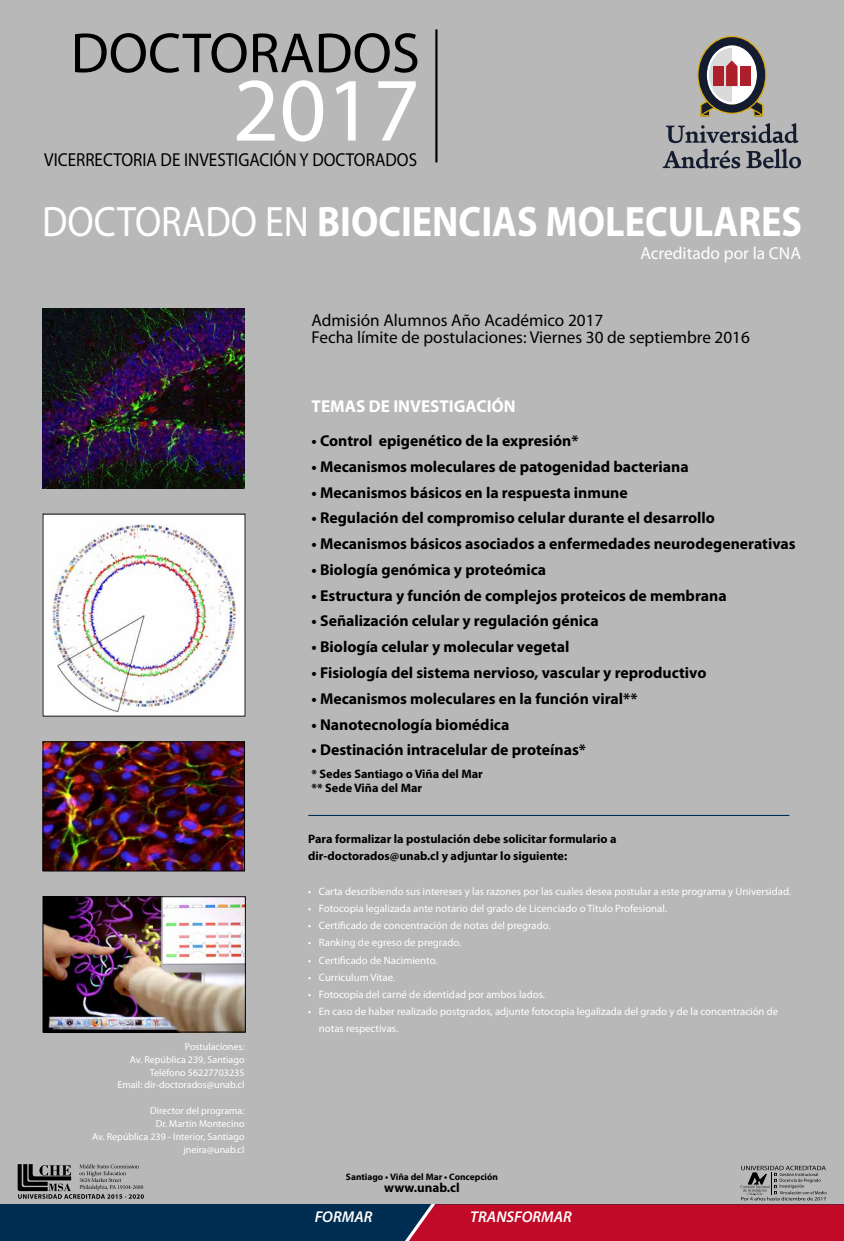
<style>
.page{position:relative;width:844px;height:1241px;background:#fff}
.page>*{position:absolute;margin:0;border:0;box-sizing:border-box;transform-origin:0 0}
.t1{font:91.17px "Myriad Pro";color:#fff}
.t2{font:56.96px "Myriad Pro";color:#000}
.t3{font:700 42.79px "Myriad Pro";color:#fff;scale:.89 1}
.t4{font:18.81px "Myriad Pro";color:#000;scale:.91 1}
.t5{font:17.41px "Myriad Pro";color:#fff}
.t6{font:17.15px/17.2px "Myriad Pro";color:#000}
.t7{font:700 17.15px "Myriad Pro";color:#fff}
.t8{font:700 15.75px "Myriad Pro";color:#000}
.t9{font:italic 600 15.66px "Myriad Pro";color:#fff}
.t10{font:700 13.12px "Myriad Pro";color:#000}
.t11{font:700 12.25px/14px "Myriad Pro";color:#000}
.t12{font:10.76px/17.2px "Myriad Pro";color:#fff}
.t13{font:10.06px/12.9px "Myriad Pro";color:#fff;text-align:right}
.t14{font:700 9.36px "Myriad Pro";color:#000}
.s1{font-weight:400}
</style>
<div class="page">
<div style="left:0;top:0;width:843px;height:1240px;background:#b9b8b8"></div>
<img style="left:42px;top:308px;width:202px;height:181px">
<div style="left:0;top:1204px;width:843px;height:36px;background:#002e52"></div>
<svg style="left:697px;top:36px;width:69px;height:80px"></svg>
<svg style="left:666px;top:123px;width:132px;height:20px"></svg>
<svg style="left:662px;top:149px;width:78px;height:19px"></svg>
<svg style="left:746px;top:149px;width:54px;height:19px"></svg>
<hr style="left:435px;top:29px;width:2px;height:133px;background:#000">
<img style="left:45px;top:515px;width:198px;height:199px">
<img style="left:45px;top:898px;width:199px;height:132px">
<div style="left:43px;top:896px;width:203px;height:136px;border:1px solid #000"></div>
<hr style="left:308px;top:814px;width:481px;height:1px;background:#002e52">
<svg style="left:405px;top:1165px;width:438px;height:75px"></svg>
<svg style="left:18px;top:1164px;width:126px;height:34px"></svg>
<img style="left:45px;top:743px;width:198px;height:126px">
<div style="left:43px;top:741px;width:202px;height:130px;border:1px solid #000"></div>
<h2 class="t2" style="left:71px;top:22px;width:350px">DOCTORADOS</h2>
<h1 class="t1" style="left:233px;top:60px;width:189px">2017</h1>
<p class="t4" style="left:44px;top:149px;width:411px">VICERRECTORIA DE INVESTIGACIÓN Y DOCTORADOS</p>
<h3 class="t3" style="left:42px;top:197px;width:855px"><span class="s1">DOCTORADO EN</span> BIOCIENCIAS MOLECULARES</h3>
<p class="t5" style="left:640px;top:243px;width:162px">Acreditado por la CNA</p>
<p class="t6" style="left:311px;top:311px;width:439px">Admisión Alumnos Año Académico 2017<br>Fecha límite de postulaciones: Viernes 30 de septiembre 2016</p>
<p class="t7" style="left:311px;top:396px;width:206px">TEMAS DE INVESTIGACIÓN</p>
<p class="t8" style="left:311px;top:432px;width:268px">• Control epigenético de la expresión*</p>
<p class="t8" style="left:311px;top:457px;width:378px">• Mecanismos moleculares de patogenidad bacteriana</p>
<p class="t8" style="left:311px;top:483px;width:317px">• Mecanismos básicos en la respuesta inmune</p>
<p class="t8" style="left:311px;top:509px;width:405px">• Regulación del compromiso celular durante el desarrollo</p>
<p class="t8" style="left:311px;top:535px;width:485px">• Mecanismos básicos asociados a enfermedades neurodegenerativas</p>
<p class="t8" style="left:311px;top:560px;width:236px">• Biología genómica y proteómica</p>
<p class="t8" style="left:311px;top:586px;width:416px">• Estructura y función de complejos proteicos de membrana</p>
<p class="t8" style="left:311px;top:612px;width:288px">• Señalización celular y regulación génica</p>
<p class="t8" style="left:311px;top:638px;width:259px">• Biología celular y molecular vegetal</p>
<p class="t8" style="left:311px;top:663px;width:396px">• Fisiología del sistema nervioso, vascular y reproductivo</p>
<p class="t8" style="left:311px;top:689px;width:327px">• Mecanismos moleculares en la función viral**</p>
<p class="t8" style="left:311px;top:715px;width:199px">• Nanotecnología biomédica</p>
<p class="t8" style="left:311px;top:741px;width:276px">• Destinación intracelular de proteínas*</p>
<p class="t11" style="left:311px;top:767px;width:173px">* Sedes Santiago o Viña del Mar ** Sede Viña del Mar</p>
<p class="t13" style="left:117px;top:1039px;width:128px">Postulaciones:<br>Av. República 239, Santiago<br>Teléfono 56227703235<br>Email: dir-doctorados@unab.cl</p>
<p class="t13" style="left:92px;top:1104px;width:154px">Director del programa:<br>Dr. Martín Montecino<br>Av. República 239 - Interior, Santiago jneira@unab.cl</p>
<p class="t11" style="left:308px;top:830px;width:310px;line-height:17.2px">Para formalizar la postulación debe solicitar formulario a dir-doctorados@unab.cl y adjuntar lo siguiente:</p>
<p class="t12" style="left:308px;top:882px;width:484px">• Carta describiendo sus intereses y las razones por las cuales desea postular a este programa y Universidad.</p>
<p class="t12" style="left:308px;top:899px;width:360px">• Fotocopia legalizada ante notario del grado de Licenciado o Título Profesional.</p>
<p class="t12" style="left:308px;top:917px;width:244px">• Certificado de concentración de notas del pregrado.</p>
<p class="t12" style="left:308px;top:934px;width:155px">• Ranking de egreso de pregrado.</p>
<p class="t12" style="left:308px;top:951px;width:131px">• Certificado de Nacimiento.</p>
<p class="t12" style="left:308px;top:968px;width:88px">• Curriculum Vitae.</p>
<p class="t12" style="left:308px;top:985px;width:238px">• Fotocopia del carné de identidad por ambos lados.</p>
<p class="t12" style="left:319px;top:1002px;width:460px;text-indent:-11px">• En caso de haber realizado postgrados, adjunte fotocopia legalizada del grado y de la concentración de notas respectivas.</p>
<p class="t14" style="left:346px;top:1170px;width:154px">Santiago • Viña del Mar • Concepción</p>
<p class="t10" style="left:384px;top:1180px;width:77px">www.unab.cl</p>
<p class="t9" style="left:315px;top:1208px;width:59px">FORMAR</p>
<p class="t9" style="left:470px;top:1208px;width:103px">TRANSFORMAR</p>
</div>
